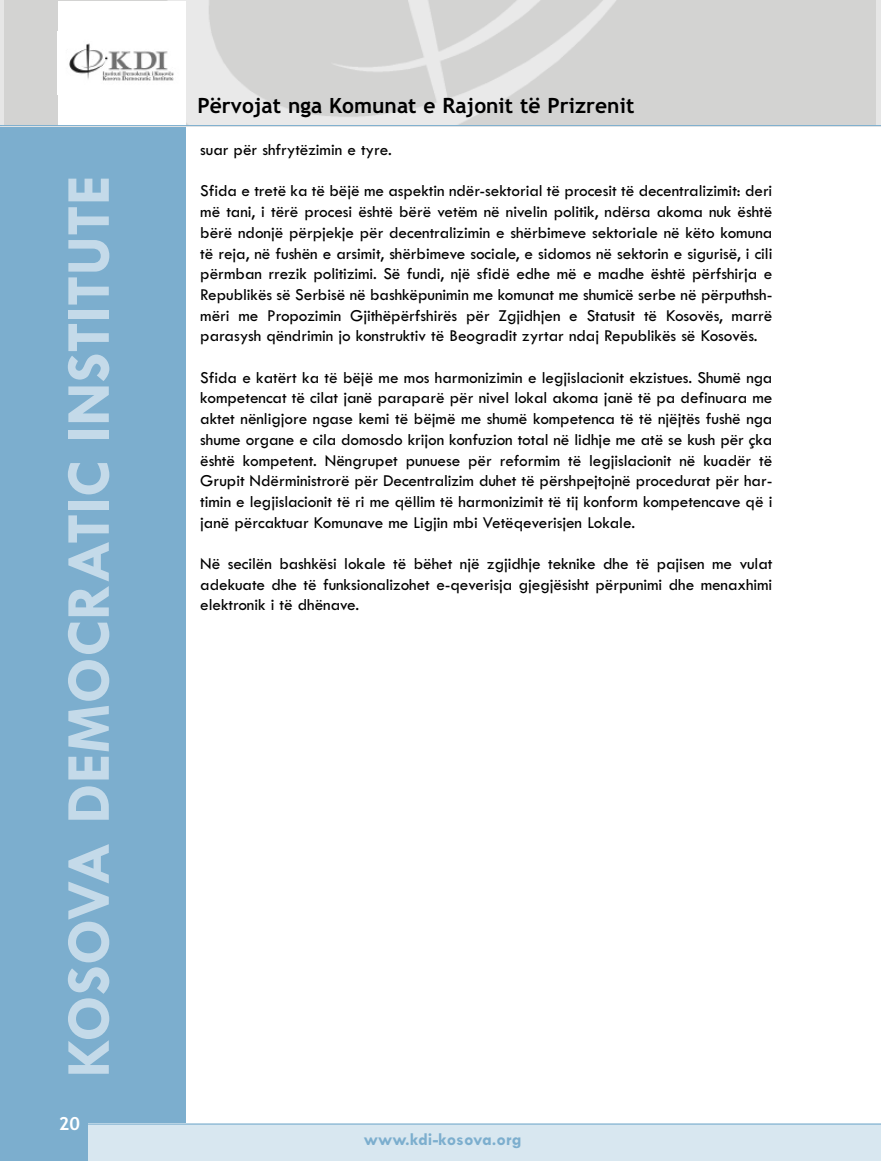
<style>
.page{position:relative;width:881px;height:1161px;background:#fff}
.page>*{position:absolute;margin:0;border:0;box-sizing:border-box;transform-origin:0 0}
.t1{font:700 63px "Tw Cen";color:#c4dae9}
.t2{font:700 21px "Trebuchet MS";color:#000}
.t3{font:700 18px "Tw Cen";color:#7caece}
.t4{font:700 18px "Trebuchet MS";color:#fff}
.t5{font:17.25px/20.7px "Tw Cen";letter-spacing:-.005em;color:#000;text-align:justify}
</style>
<div class="page">
<div style="left:0;top:127px;width:186px;height:999px;background:#7caece"></div>
<img style="left:5px;top:0;width:870px;height:125px">
<hr style="left:0;top:0;width:1px;height:126px;background:#ccc">
<div style="left:58px;top:1px;width:127px;height:124px;background:#fff"></div>
<img style="left:69px;top:43px;width:105px;height:38px">
<hr style="left:0;top:125px;width:880px;height:1px;background:#7caece">
<hr style="left:0;top:1089px;width:3px;height:72px;background:#7caece">
<div style="left:4px;top:1124px;width:876px;height:37px;background:#d8e7f0"></div>
<hr style="left:3px;top:1124px;width:877px;height:1px;background:#7caece">
<div style="left:3px;top:1089px;width:84px;height:72px;background:#7caece"></div>
<h1 class="t1" style="left:50px;top:1078px;width:904px;rotate:-90deg">KOSOVA DEMOCRATIC INSTITUTE</h1>
<p class="t4" style="left:59px;top:1113px;width:23px">20</p>
<p class="t2" style="left:197px;top:93px;width:438px">Përvojat nga Komunat e Rajonit të Prizrenit</p>
<p class="t5" style="left:200px;top:139px;width:193px">suar për shfrytëzimin e tyre.</p>
<p class="t5" style="left:200px;top:180px;width:573px">Sfida e tretë ka të bëjë me aspektin ndër-sektorial të procesit të decentralizimit: deri më tani, i tërë procesi është bërë vetëm në nivelin politik, ndërsa akoma nuk është bërë ndonjë përpjekje për decentralizimin e shërbimeve sektoriale në këto komuna të reja, në fushën e arsimit, shërbimeve sociale, e sidomos në sektorin e sigurisë, i cili përmban rrezik politizimi. Së fundi, një sfidë edhe më e madhe është përfshirja e Republikës së Serbisë në bashkëpunimin me komunat me shumicë serbe në përputhsh&shy;mëri me Propozimin Gjithëpërfshirës për Zgjidhjen e Statusit të Kosovës, marrë parasysh qëndrimin jo konstruktiv të Beogradit zyrtar ndaj Republikës së Kosovës.</p>
<p class="t5" style="left:200px;top:366px;width:573px">Sfida e katërt ka të bëjë me mos harmonizimin e legjislacionit ekzistues. Shumë nga kompetencat të cilat janë paraparë për nivel lokal akoma janë të pa definuara me aktet nënligjore ngase kemi të bëjmë me shumë kompetenca të të njëjtës fushë nga shume organe e cila domosdo krijon konfuzion total në lidhje me atë se kush për çka është kompetent. Nëngrupet punuese për reformim të legjislacionit në kuadër të Grupit Ndërministrorë për Decentralizim duhet të përshpejtojnë procedurat për har&shy;timin e legjislacionit të ri me qëllim të harmonizimit të tij konform kompetencave që i janë përcaktuar Komunave me Ligjin mbi Vetëqeverisjen Lokale.</p>
<p class="t5" style="left:200px;top:553px;width:573px">Në secilën bashkësi lokale të bëhet një zgjidhje teknike dhe të pajisen me vulat adekuate dhe të funksionalizohet e-qeverisja gjegjësisht përpunimi dhe menaxhimi elektronik i të dhënave.</p>
<p class="t3" style="left:364px;top:1128px;width:159px">www.kdi-kosova.org</p>
</div>
